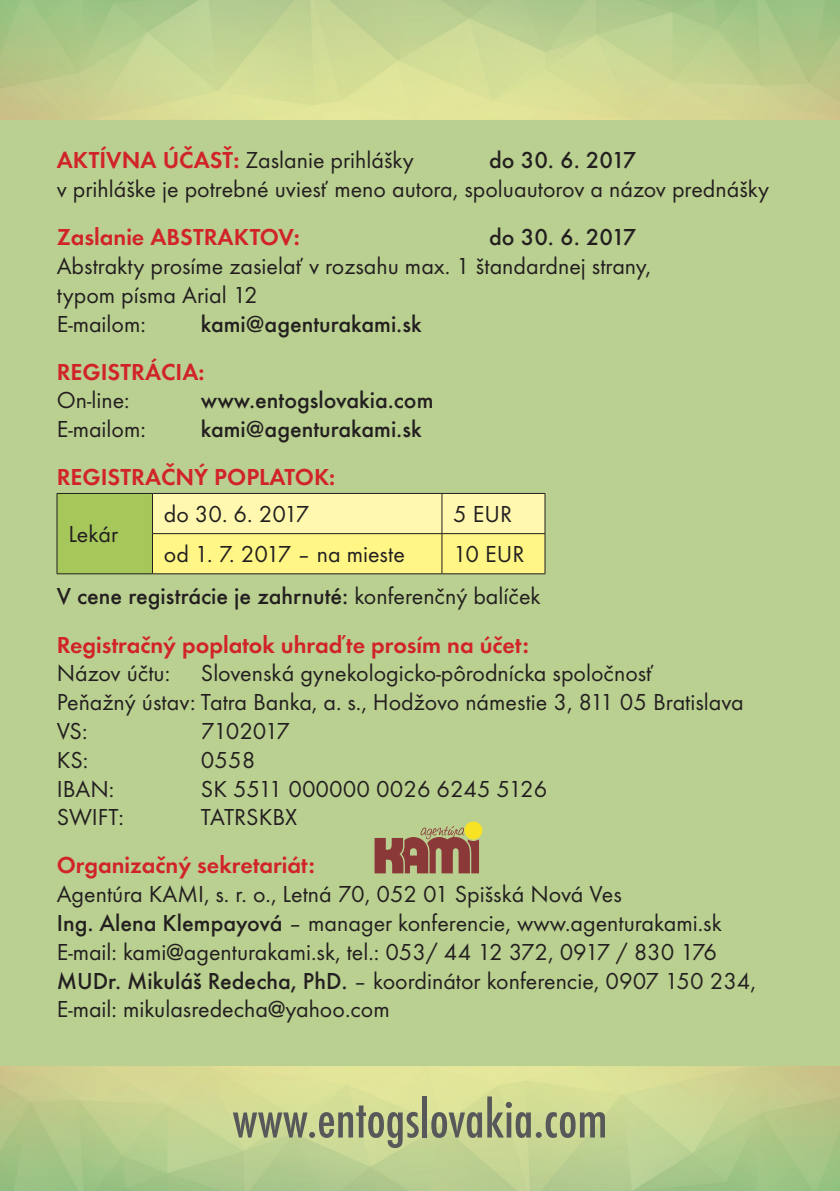
<style>
.page{position:relative;width:840px;height:1191px;background:#fff}
.page>*{position:absolute;margin:0;border:0;box-sizing:border-box;transform-origin:0 0}
.t1{font:500 condensed 56px "Futura TOT";color:#57585a}
.t2{font:24px/28.8px "Futura TOT";color:#231f20}
.t3{font:500 24px "Futura TOT";color:#231f20}
.t4{font:600 24px "Futura TOT";color:#d1232a}
.t5{font:24px "Futura TOT";letter-spacing:-.05em;color:#231f20}
.s1{font-weight:600;color:#d1232a}
.s2{font-weight:400}
.s3{font-weight:500}
</style>
<div class="page">
<div style="left:0;top:119px;width:839px;height:947px;background:#bad090"></div>
<div style="left:57px;top:493px;width:95px;height:81px;background:#a6c75a"></div>
<svg style="left:153px;top:494px;width:391px;height:79px"></svg>
<hr style="left:57px;top:493px;width:95px;height:1px;background:#231f20">
<hr style="left:57px;top:494px;width:1px;height:39px;background:#231f20">
<hr style="left:152px;top:493px;width:289px;height:1px;background:#231f20">
<hr style="left:152px;top:494px;width:1px;height:39px;background:#231f20">
<hr style="left:441px;top:493px;width:104px;height:1px;background:#231f20">
<hr style="left:441px;top:494px;width:1px;height:39px;background:#231f20">
<hr style="left:544px;top:494px;width:1px;height:39px;background:#231f20">
<hr style="left:57px;top:533px;width:1px;height:40px;background:#231f20">
<hr style="left:152px;top:533px;width:289px;height:1px;background:#231f20">
<hr style="left:152px;top:534px;width:1px;height:39px;background:#231f20">
<hr style="left:441px;top:533px;width:104px;height:1px;background:#231f20">
<hr style="left:441px;top:534px;width:1px;height:39px;background:#231f20">
<hr style="left:544px;top:534px;width:1px;height:39px;background:#231f20">
<hr style="left:57px;top:573px;width:95px;height:1px;background:#231f20">
<hr style="left:152px;top:573px;width:289px;height:1px;background:#231f20">
<hr style="left:441px;top:573px;width:104px;height:1px;background:#231f20">
<svg style="left:374px;top:826px;width:105px;height:47px"></svg>
<div style="left:464px;top:821px;width:18px;height:18px;background:#f7e323;border-radius:50%"></div>
<p class="t2" style="left:57px;top:146px;width:358px"><span class="s1">AKTÍVNA ÚČASŤ:</span> Zaslanie prihlášky</p>
<p class="t3" style="left:489px;top:146px;width:149px">do 30. 6. 2017</p>
<p class="t2" style="left:57px;top:174px;width:713px">v prihláške je potrebné uviesť meno autora, spoluautorov a názov prednášky</p>
<p class="t4" style="left:57px;top:223px;width:244px">Zaslanie ABSTRAKTOV:</p>
<p class="t3" style="left:489px;top:223px;width:149px">do 30. 6. 2017</p>
<p class="t2" style="left:57px;top:251px;width:595px">Abstrakty prosíme zasielať v rozsahu max. 1 štandardnej strany, typom písma Arial 12</p>
<p class="t2" style="left:57px;top:309px;width:91px">E-mailom:</p>
<p class="t3" style="left:201px;top:309px;width:222px">kami@agenturakami.sk</p>
<p class="t4" style="left:57px;top:357px;width:149px">REGISTRÁCIA:</p>
<p class="t2" style="left:57px;top:386px;width:74px">On-line:</p>
<p class="t3" style="left:201px;top:386px;width:234px">www.entogslovakia.com</p>
<p class="t2" style="left:57px;top:414px;width:91px">E-mailom:</p>
<p class="t3" style="left:201px;top:415px;width:222px">kami@agenturakami.sk</p>
<p class="t4" style="left:57px;top:463px;width:280px">REGISTRAČNÝ POPLATOK:</p>
<p class="t2" style="left:68px;top:520px;width:51px">Lekár</p>
<p class="t2" style="left:164px;top:500px;width:147px">do 30. 6. 2017</p>
<p class="t2" style="left:453px;top:500px;width:60px">5 EUR</p>
<p class="t2" style="left:164px;top:540px;width:242px">od 1. 7. 2017 – na mieste</p>
<p class="t2" style="left:453px;top:540px;width:73px">10 EUR</p>
<p class="t3" style="left:57px;top:582px;width:485px">V cene registrácie je zahrnuté: <span class="s2">konferenčný balíček</span></p>
<p class="t4" style="left:57px;top:630px;width:473px">Registračný poplatok uhraďte prosím na účet:</p>
<p class="t2" style="left:57px;top:659px;width:115px">Názov účtu:</p>
<p class="t2" style="left:201px;top:659px;width:454px">Slovenská gynekologicko-pôrodnícka spoločnosť</p>
<p class="t2" style="left:57px;top:687px;width:688px">Peňažný ústav: Tatra Banka, a. s., Hodžovo námestie 3, 811 05 Bratislava</p>
<p class="t2" style="left:57px;top:716px;width:32px">VS:</p>
<p class="t5" style="left:201px;top:716px;width:90px">7102017</p>
<p class="t2" style="left:57px;top:745px;width:33px">KS:</p>
<p class="t2" style="left:201px;top:745px;width:56px">0558</p>
<p class="t2" style="left:57px;top:774px;width:59px">IBAN:</p>
<p class="t2" style="left:201px;top:774px;width:348px">SK 5511 000000 0026 6245 5126</p>
<p class="t2" style="left:57px;top:803px;width:69px">SWIFT:</p>
<p class="t2" style="left:201px;top:803px;width:98px">TATRSKBX</p>
<p class="t4" style="left:57px;top:851px;width:259px">Organizačný sekretariát:</p>
<p class="t2" style="left:57px;top:879px;width:566px">Agentúra KAMI, s. r. o., Letná 70, 052 01 Spišská Nová Ves</p>
<p class="t2" style="left:57px;top:908px;width:666px"><span class="s3">Ing. Alena Klempayová</span> – manager konferencie, www.agenturakami.sk</p>
<p class="t2" style="left:57px;top:937px;width:661px">E-mail: kami@agenturakami.sk, tel.: 053/ 44 12 372, 0917 / 830 176</p>
<p class="t2" style="left:57px;top:966px;width:700px"><span class="s3">MUDr. Mikuláš Redecha, PhD.</span> – koordinátor konferencie, 0907 150 234,<br>E-mail: mikulasredecha@yahoo.com</p>
<p class="t1" style="left:232px;top:1087px;width:376px">www.entogslovakia.com</p>
</div>
